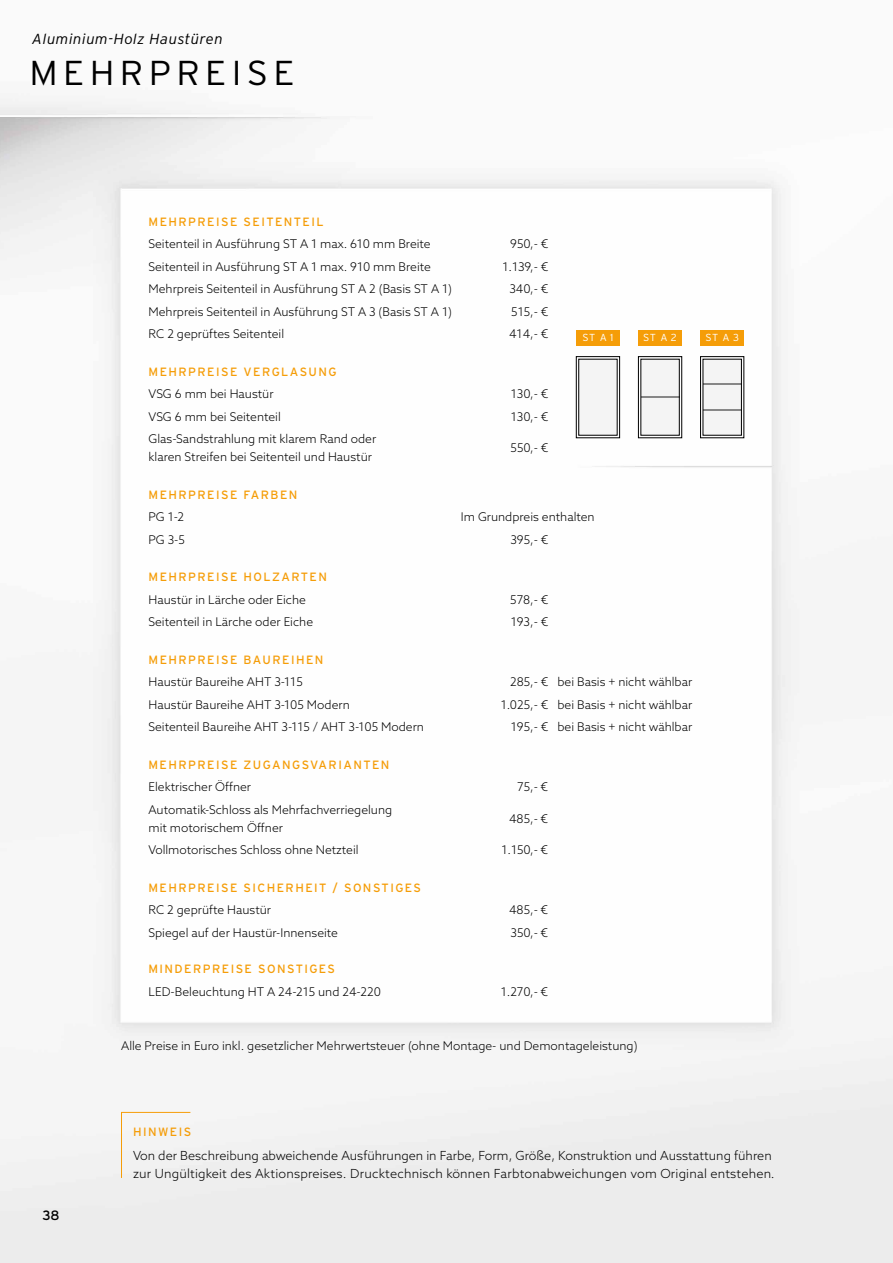
<style>
.page{position:relative;width:893px;height:1263px;background:#fff}
.page>*{position:absolute;margin:0;border:0;box-sizing:border-box;transform-origin:0 0}
.t1{font:300 34.5px "Interstate";letter-spacing:.15em;color:#000;scale:1.04 1}
.t2{font:italic 300 14.55px "Interstate";letter-spacing:.03em;color:#000}
.t3{font:13.5px "Interstate";color:#000}
.t4{font:300 12.45px/17.5px "Azo Sans";color:#000}
.t5{font:300 12px/18px "Azo Sans";color:#000}
.t6{font:12px "Interstate";letter-spacing:.12em;color:#f59d08}
.t7{font:300 10.2px "Interstate";color:#fff}
</style>
<div class="page">
<img style="left:0;top:98px;width:893px;height:1165px">
<div style="left:121px;top:1112px;width:70px;height:67px;background:#f3f3f3"></div>
<div style="left:579px;top:359px;width:38px;height:76px;background:#f4f4f4"></div>
<div style="left:703px;top:359px;width:38px;height:76px;background:#f4f4f4"></div>
<div style="left:641px;top:359px;width:38px;height:76px;background:#f4f4f4"></div>
<hr style="left:641px;top:397px;width:38px;height:1px;background:#878787">
<hr style="left:703px;top:383px;width:39px;height:1px;background:#878787">
<hr style="left:703px;top:409px;width:39px;height:1px;background:#878787">
<div style="left:703px;top:359px;width:39px;height:76px;border:1px solid #000"></div>
<div style="left:576px;top:356px;width:44px;height:82px;border:1px solid #000"></div>
<div style="left:700px;top:356px;width:44px;height:82px;border:1px solid #000"></div>
<div style="left:638px;top:356px;width:44px;height:82px;border:1px solid #000"></div>
<div style="left:576px;top:330px;width:44px;height:15px;background:#f59d08"></div>
<div style="left:700px;top:330px;width:44px;height:15px;background:#f59d08"></div>
<div style="left:638px;top:330px;width:44px;height:15px;background:#f59d08"></div>
<p class="t2" style="left:32px;top:31px;width:192px">Aluminium-Holz Haustüren</p>
<h1 class="t1" style="left:29px;top:54px;width:257px">MEHRPREISE</h1>
<p class="t6" style="left:149px;top:215px;width:177px">MEHRPREISE SEITENTEIL</p>
<p class="t5" style="left:149px;top:235px;width:284px">Seitenteil in Ausführung ST A 1 max. 610 mm Breite</p>
<p class="t5" style="left:510px;top:235px;width:40px">950,- €</p>
<p class="t5" style="left:149px;top:257px;width:284px">Seitenteil in Ausführung ST A 1 max. 910 mm Breite</p>
<p class="t5" style="left:502px;top:257px;width:47px">1.139,- €</p>
<p class="t5" style="left:149px;top:280px;width:305px">Mehrpreis Seitenteil in Ausführung ST A 2 (Basis ST A 1)</p>
<p class="t5" style="left:509px;top:280px;width:40px">340,- €</p>
<p class="t5" style="left:149px;top:302px;width:305px">Mehrpreis Seitenteil in Ausführung ST A 3 (Basis ST A 1)</p>
<p class="t5" style="left:511px;top:302px;width:38px">515,- €</p>
<p class="t5" style="left:149px;top:325px;width:137px">RC 2 geprüftes Seitenteil</p>
<p class="t5" style="left:509px;top:325px;width:41px">414,- €</p>
<p class="t6" style="left:149px;top:365px;width:190px">MEHRPREISE VERGLASUNG</p>
<p class="t5" style="left:149px;top:385px;width:127px">VSG 6 mm bei Haustür</p>
<p class="t5" style="left:511px;top:385px;width:39px">130,- €</p>
<p class="t5" style="left:149px;top:407px;width:134px">VSG 6 mm bei Seitenteil</p>
<p class="t5" style="left:511px;top:407px;width:39px">130,- €</p>
<p class="t5" style="left:149px;top:430px;width:229px">Glas-Sandstrahlung mit klarem Rand oder klaren Streifen bei Seitenteil und Haustür</p>
<p class="t5" style="left:511px;top:439px;width:39px">550,- €</p>
<p class="t6" style="left:149px;top:488px;width:150px">MEHRPREISE FARBEN</p>
<p class="t5" style="left:149px;top:505px;width:38px;line-height:22.5px">PG 1-2<br>PG 3-5</p>
<p class="t7" style="left:582px;top:332px;width:32px">ST A 1</p>
<p class="t7" style="left:643px;top:332px;width:35px">ST A 2</p>
<p class="t7" style="left:705px;top:332px;width:35px">ST A 3</p>
<p class="t5" style="left:461px;top:508px;width:135px">Im Grundpreis enthalten</p>
<p class="t5" style="left:510px;top:530px;width:39px">395,- €</p>
<p class="t6" style="left:149px;top:570px;width:180px">MEHRPREISE HOLZARTEN</p>
<p class="t5" style="left:149px;top:590px;width:159px">Haustür in Lärche oder Eiche</p>
<p class="t5" style="left:510px;top:590px;width:40px">578,- €</p>
<p class="t5" style="left:149px;top:613px;width:166px">Seitenteil in Lärche oder Eiche</p>
<p class="t5" style="left:511px;top:613px;width:39px">193,- €</p>
<p class="t6" style="left:149px;top:653px;width:176px">MEHRPREISE BAUREIHEN</p>
<p class="t5" style="left:149px;top:673px;width:156px">Haustür Baureihe AHT 3-115</p>
<p class="t5" style="left:510px;top:673px;width:184px">285,- € bei Basis + nicht wählbar</p>
<p class="t5" style="left:149px;top:695px;width:203px">Haustür Baureihe AHT 3-105 Modern</p>
<p class="t5" style="left:501px;top:695px;width:193px">1.025,- € bei Basis + nicht wählbar</p>
<p class="t5" style="left:148px;top:718px;width:277px">Seitenteil Baureihe AHT 3-115 / AHT 3-105 Modern</p>
<p class="t5" style="left:511px;top:718px;width:183px">195,- € bei Basis + nicht wählbar</p>
<p class="t6" style="left:148px;top:758px;width:242px">MEHRPREISE ZUGANGSVARIANTEN</p>
<p class="t5" style="left:148px;top:778px;width:104px">Elektrischer Öffner</p>
<p class="t5" style="left:517px;top:778px;width:33px">75,- €</p>
<p class="t5" style="left:148px;top:800px;width:245px">Automatik-Schloss als Mehrfachverriegelung mit motorischem Öffner</p>
<p class="t5" style="left:509px;top:809px;width:41px">485,- €</p>
<p class="t5" style="left:148px;top:841px;width:212px">Vollmotorisches Schloss ohne Netzteil</p>
<p class="t5" style="left:501px;top:841px;width:48px">1.150,- €</p>
<p class="t6" style="left:148px;top:881px;width:274px">MEHRPREISE SICHERHEIT / SONSTIGES</p>
<p class="t5" style="left:148px;top:901px;width:124px">RC 2 geprüfte Haustür</p>
<p class="t5" style="left:509px;top:901px;width:41px">485,- €</p>
<p class="t5" style="left:148px;top:923px;width:191px">Spiegel auf der Haustür-Innenseite</p>
<p class="t5" style="left:510px;top:923px;width:39px">350,- €</p>
<p class="t6" style="left:148px;top:962px;width:188px">MINDERPREISE SONSTIGES</p>
<p class="t5" style="left:148px;top:982px;width:234px">LED-Beleuchtung HT A 24-215 und 24-220</p>
<p class="t5" style="left:501px;top:982px;width:49px">1.270,- €</p>
<p class="t5" style="left:121px;top:1036px;width:518px">Alle Preise in Euro inkl. gesetzlicher Mehrwertsteuer (ohne Montage- und Demontageleistung)</p>
<p class="t6" style="left:133px;top:1125px;width:60px">HINWEIS</p>
<p class="t3" style="left:43px;top:1208px;width:19px">38</p>
<p class="t4" style="left:133px;top:1147px;width:643px">Von der Beschreibung abweichende Ausführungen in Farbe, Form, Größe, Konstruktion und Ausstattung führen zur Ungültigkeit des Aktionspreises. Drucktechnisch können Farbtonabweichungen vom Original entstehen.</p>
</div>
